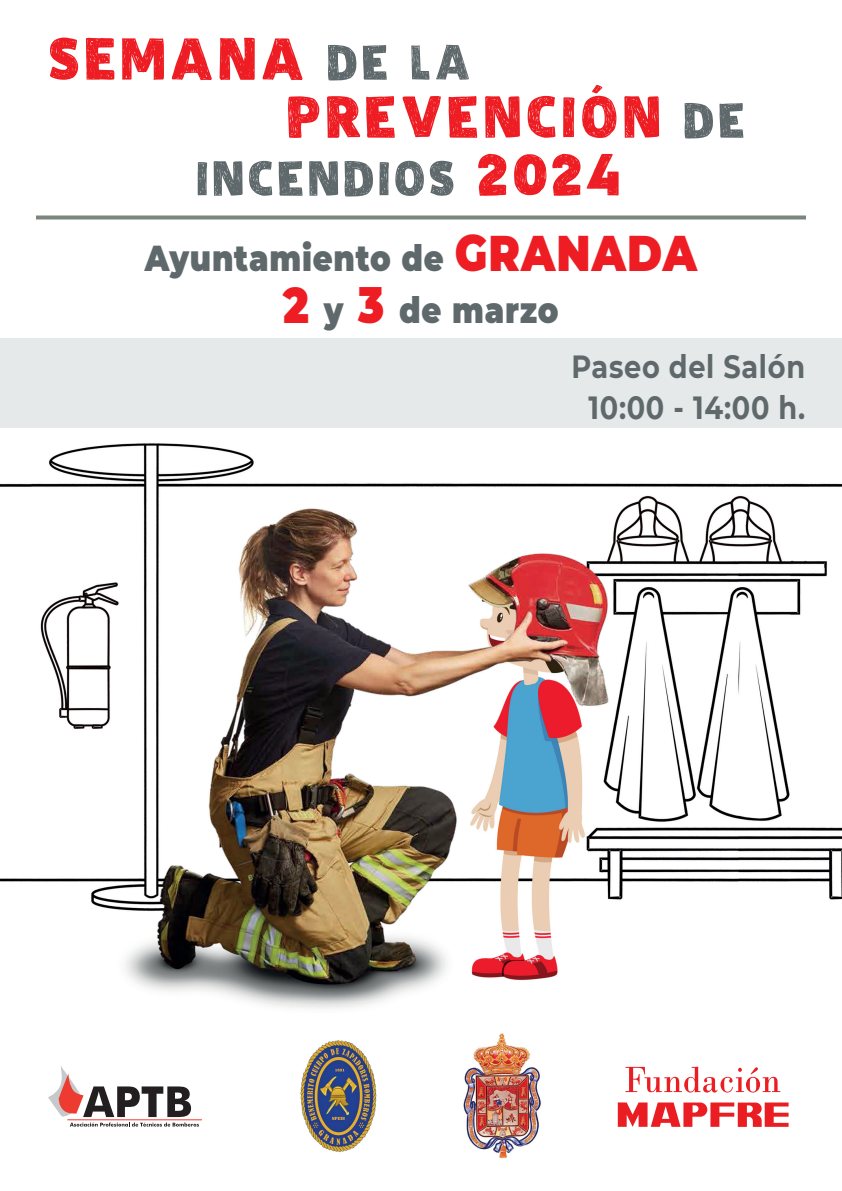
<style>
.page{position:relative;width:842px;height:1191px;background:#fff}
.page>*{position:absolute;margin:0;border:0;box-sizing:border-box;transform-origin:0 0}
.t1{font:60px/58px "DK Zealand";letter-spacing:.07em;color:#ee1d23}
.t2{font:50px "DK Zealand";letter-spacing:.07em;color:#5f696c}
.t3{font:900 36px/52px "Montserrat";letter-spacing:.025em;color:#5f696c;text-align:center;scale:.85 1}
.t4{font:700 32px/41px "Montserrat";letter-spacing:.025em;color:#5f696c;text-align:center;scale:.85 1}
.s1{font-size:50px;color:#5f696c}
.s2{font-size:60px;color:#ee1d23}
.s3{font-size:50px;color:#ee1d23}
</style>
<div class="page">
<img style="left:0;top:443px;width:842px;height:566px">
<svg style="left:36px;top:215px;width:770px;height:4px;background:#8b958e"></svg>
<svg style="left:618px;top:1102px;width:170px;height:24px"></svg>
<svg style="left:625px;top:1066px;width:155px;height:26px"></svg>
<hr style="left:67px;top:1119px;width:135px;height:1px;background:#ee3b32">
<svg style="left:48px;top:1066px;width:151px;height:60px"></svg>
<img style="left:586px;top:154px;width:33px;height:42px">
<div style="left:0;top:339px;width:842px;height:89px;background:#e6e9e9"></div>
<img style="left:300px;top:1040px;width:77px;height:112px">
<img style="left:464px;top:1033px;width:77px;height:125px">
<h1 class="t1" style="left:286px;top:29px;width:460px;text-indent:-238px">SEMANA <span class="s1">DE LA<br></span>PREVENCIÓN <span class="s1">DE</span></h1>
<h2 class="t2" style="left:196px;top:150px;width:388px">INCENDIOS <span class="s2">202</span></h2>
<p class="t3" style="left:145px;top:230px;width:651px">Ayuntamiento de <span class="s3">GRANADA<br>2</span> y <span class="s3">3</span> de marzo</p>
<p class="t4" style="left:571px;top:345px;width:276px">Paseo del Salón<br>10:00 - 14:00 h.</p>
</div>
